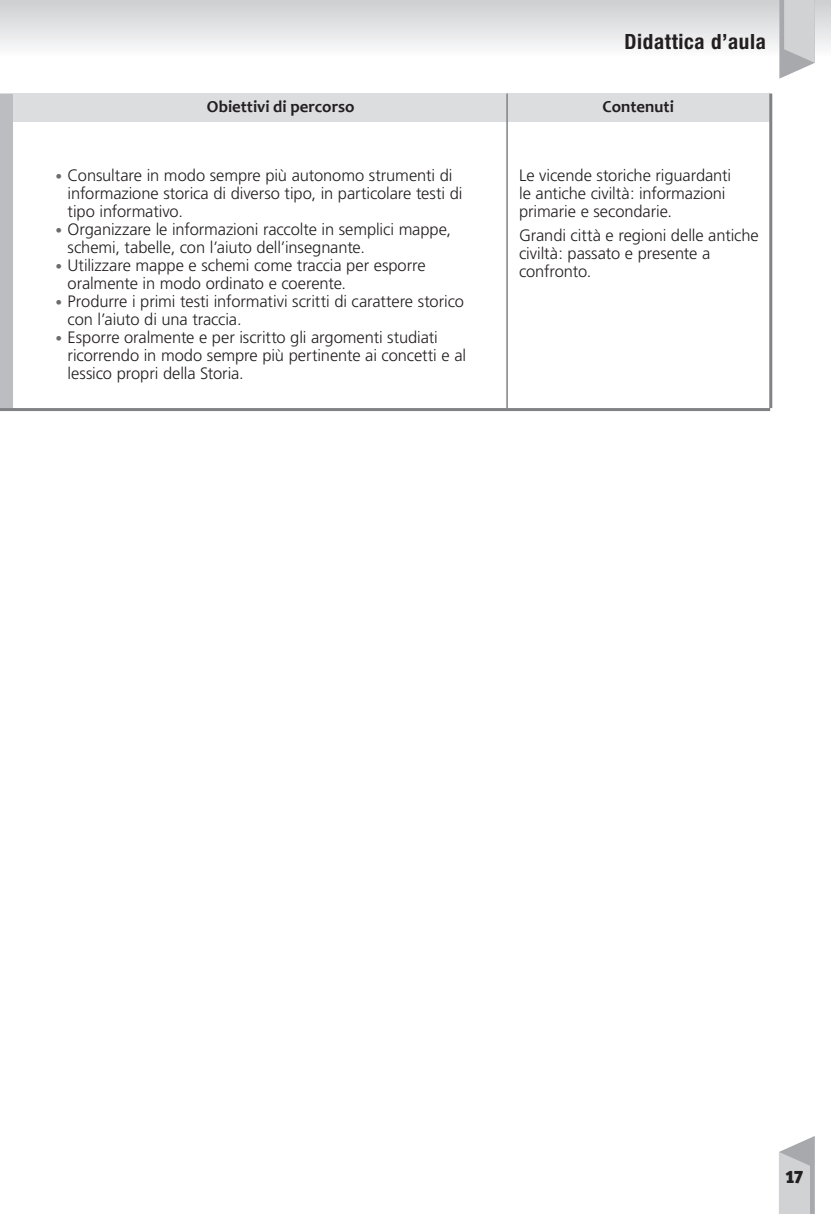
<style>
.page{position:relative;width:831px;height:1214px;background:#fff}
.page>*{position:absolute;margin:0;border:0;box-sizing:border-box;transform-origin:0 0}
.t1{font:700 condensed 21px "Helvetica Neue LT Std";letter-spacing:.03em;color:#231f20}
.t2{font:900 18px "Officina Ser ITC";color:#231f20}
.t3{font:700 16.8px "Candara";color:#231f20}
.t4{font:300 16.5px/18px "Frutiger";letter-spacing:-.005em;color:#231f20}
.s1{font-size:13.5px;color:#6c6d70}
</style>
<div class="page">
<div style="left:0;top:0;width:830px;height:57px;background:linear-gradient(to bottom,#ccced0,#fdfdfd)"></div>
<div style="left:0;top:94px;width:770px;height:28px;background:#dcdddf"></div>
<div style="left:0;top:94px;width:13px;height:315px;background:#bcbdc0"></div>
<hr style="left:769px;top:94px;width:3px;height:314px;background:#808285">
<hr style="left:506px;top:94px;width:1px;height:314px;background:#808285">
<hr style="left:0;top:408px;width:770px;height:3px;background:#808285">
<svg style="left:779px;top:0;width:35px;height:79px;background:#cacbcd"></svg>
<svg style="left:779px;top:1136px;width:35px;height:77px;background:#cacbcd"></svg>
<p class="t1" style="left:624px;top:29px;width:143px">Didattica d’aula</p>
<p class="t3" style="left:207px;top:96px;width:149px">Obiettivi di percorso</p>
<p class="t3" style="left:602px;top:96px;width:73px">Contenuti</p>
<p class="t4" style="left:68px;top:166px;width:396px;text-indent:-12px"><span class="s1">•</span> Consultare in modo sempre più autonomo strumenti di informazione storica di diverso tipo, in particolare testi di tipo informativo.</p>
<p class="t4" style="left:68px;top:220px;width:385px;text-indent:-12px"><span class="s1">•</span> Organizzare le informazioni raccolte in semplici mappe, schemi, tabelle, con l’aiuto dell’insegnante.</p>
<p class="t4" style="left:68px;top:256px;width:359px;text-indent:-12px"><span class="s1">•</span> Utilizzare mappe e schemi come traccia per esporre oralmente in modo ordinato e coerente.</p>
<p class="t4" style="left:68px;top:292px;width:397px;text-indent:-12px"><span class="s1">•</span> Produrre i primi testi informativi scritti di carattere storico con l’aiuto di una traccia.</p>
<p class="t4" style="left:68px;top:328px;width:400px;text-indent:-12px"><span class="s1">•</span> Esporre oralmente e per iscritto gli argomenti studiati ricorrendo in modo sempre più pertinente ai concetti e al lessico propri della Storia.</p>
<p class="t4" style="left:519px;top:166px;width:213px">Le vicende storiche riguardanti le antiche civiltà: informazioni primarie e secondarie.</p>
<p class="t4" style="left:519px;top:226px;width:241px">Grandi città e regioni delle antiche civiltà: passato e presente a confronto.</p>
<p class="t2" style="left:785px;top:1165px;width:20px">17</p>
</div>
